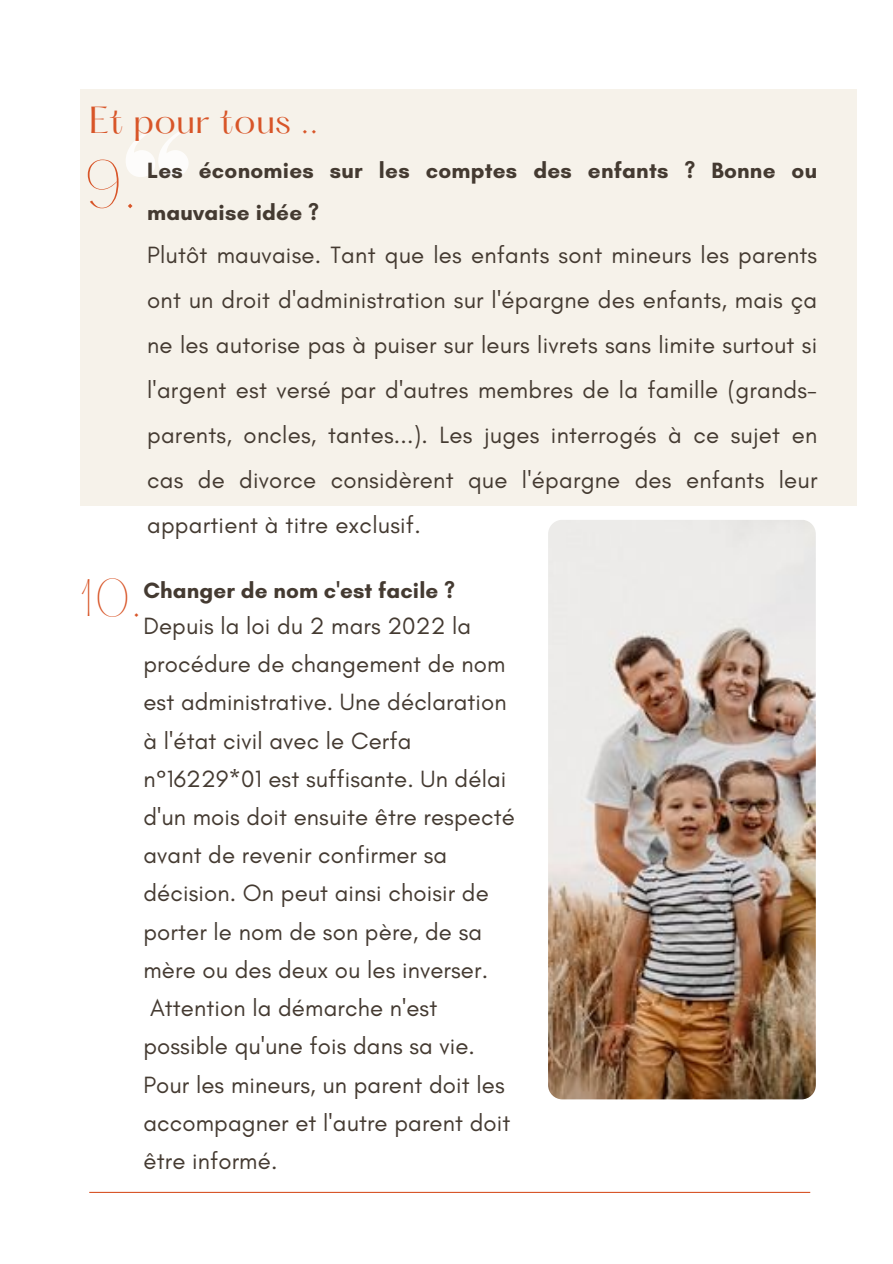
<style>
.page{position:relative;width:893px;height:1264px;background:#fff}
.page>*{position:absolute;margin:0;border:0;box-sizing:border-box;transform-origin:0 0}
.t1{font:200 58.05px "Hatton";color:#d85528}
.t2{font:200 46.05px "Hatton";color:#d85528}
.t3{font:33px "Hatton";letter-spacing:.01em;color:#d85528}
.t4{font:24px/38.2px "Glacial Indifference";letter-spacing:.005em;color:#443a31}
.t5{font:700 22.5px/42.8px "Glacial Indifference";letter-spacing:.01em;color:#443a31}
</style>
<div class="page">
<div style="left:81px;top:89px;width:775px;height:416px;background:#f6f2ea"></div>
<svg style="left:126px;top:130px;width:62px;height:47px"></svg>
<img style="left:548px;top:520px;width:267px;height:579px">
<hr style="left:89px;top:1191px;width:721px;height:1px;background:#d85528">
<p class="t3" style="left:89px;top:105px;width:230px">Et pour tous ..</p>
<p class="t1" style="left:84px;top:157px;width:54px">9.</p>
<p class="t5" style="left:147px;top:148px;width:671px">Les économies sur les comptes des enfants ? Bonne ou mauvaise idée ?</p>
<p class="t4" style="left:147px;top:232px;width:671px;line-height:45px;text-align:justify">Plutôt mauvaise. Tant que les enfants sont mineurs les parents ont un droit d'administration sur l'épargne des enfants, mais ça ne les autorise pas à puiser sur leurs livrets sans limite surtout si l'argent est versé par d'autres membres de la famille (grands&shy;parents, oncles, tantes...). Les juges interrogés à ce sujet en cas de divorce considèrent que l'épargne des enfants leur appartient à titre exclusif.</p>
<p class="t2" style="left:81px;top:576px;width:63px">10.</p>
<p class="t5" style="left:143px;top:568px;width:313px">Changer de nom c'est facile ?</p>
<p class="t4" style="left:143px;top:606px;width:373px">Depuis la loi du 2 mars 2022 la procédure de changement de nom est administrative. Une déclaration à l'état civil avec le Cerfa n°16229*01 est suffisante. Un délai d'un mois doit ensuite être respecté avant de revenir confirmer sa décision. On peut ainsi choisir de porter le nom de son père, de sa mère ou des deux ou les inverser.<br>Attention la démarche n'est possible qu'une fois dans sa vie.<br>Pour les mineurs, un parent doit les accompagner et l'autre parent doit être informé.</p>
</div>
